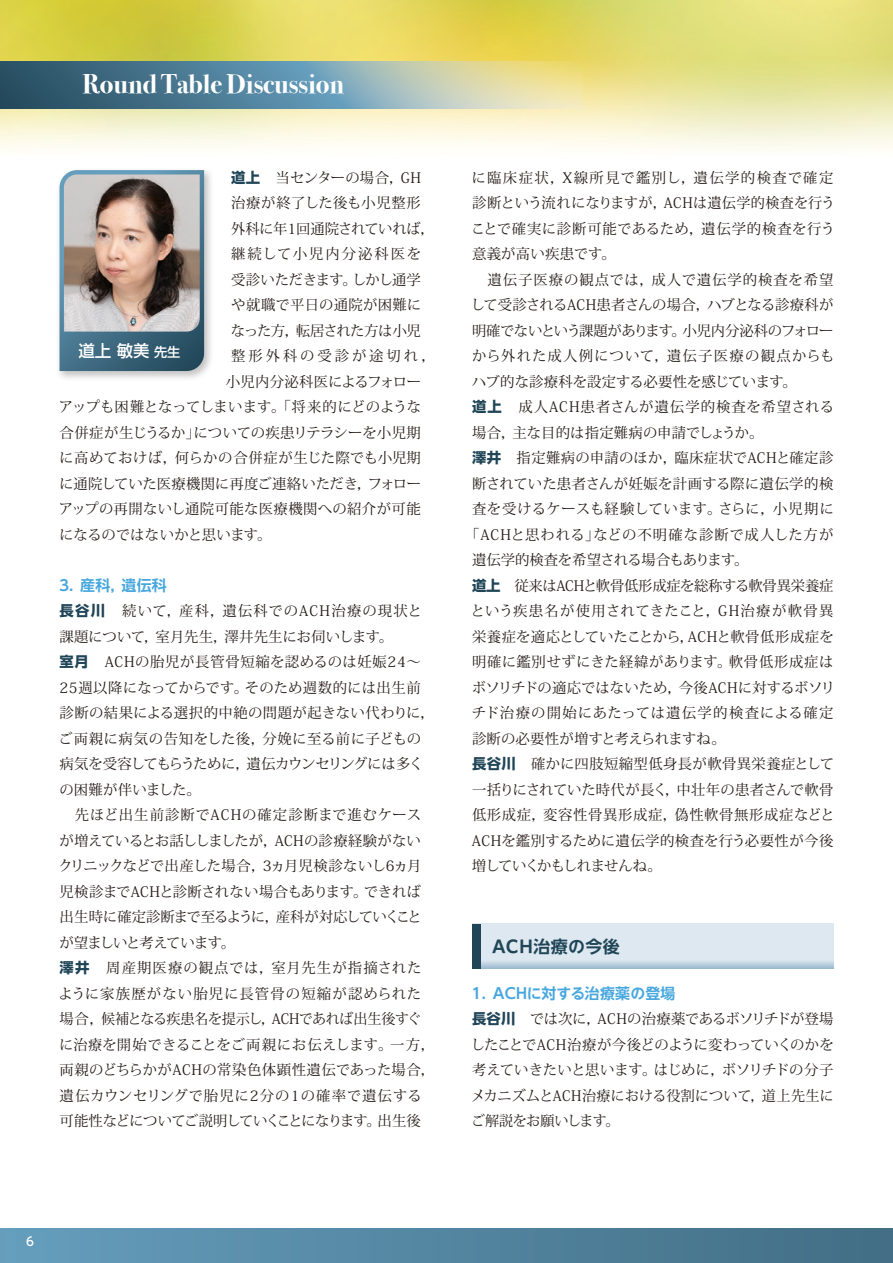
<style>
.page{position:relative;width:893px;height:1263px;background:#fff}
.page>*{position:absolute;margin:0;border:0;box-sizing:border-box;transform-origin:0 0}
.t1{font:700 27px "Bodoni Svty Two ITCTT";color:#fff}
.t2{font:700 16.95px "PUD Shin Go NT Pr 6 N De";letter-spacing:.025em;color:#1f4557}
.t3{font:500 16.5px "UD Shin Go NT Pr 6";color:#fff}
.t4{font:700 14.85px "UD Shin Go NT Pr 6 De";letter-spacing:.02em;color:#47a7de}
.t5{font:14.4px/25.5px "Koz Min Pr 6 N";letter-spacing:.015em;color:#231916}
.t6{font:14.4px "Koz Min Pr 6 N";letter-spacing:-.005em;color:#231916}
.t7{font:14.4px "Koz Min Pr 6 N";letter-spacing:.045em;color:#231916}
.t8{font:14.4px "Koz Min Pr 6 N";letter-spacing:.07em;color:#231916}
.t9{font:14.4px "Koz Min Pr 6 N";letter-spacing:.085em;color:#231916}
.t10{font:14.4px "Koz Min Pr 6 N";letter-spacing:-.015em;color:#231916}
.t11{font:14.4px "Koz Min Pr 6 N";letter-spacing:-.01em;color:#231916}
.t12{font:14.4px "Koz Min Pr 6 N";letter-spacing:-.035em;color:#231916}
.t13{font:14.4px "Koz Min Pr 6 N";letter-spacing:-.02em;color:#231916}
.t14{font:14.4px "Koz Min Pr 6 N";letter-spacing:-.04em;color:#231916}
.t15{font:14.4px "Koz Min Pr 6 N";letter-spacing:.065em;color:#231916}
.t16{font:14.4px "Koz Min Pr 6 N";letter-spacing:.095em;color:#231916}
.t17{font:14.4px "Koz Min Pr 6 N";letter-spacing:.04em;color:#231916}
.t18{font:14.4px "Koz Min Pr 6 N";letter-spacing:.1em;color:#231916}
.t19{font:14.4px "Koz Min Pr 6 N";letter-spacing:-.03em;color:#231916}
.t20{font:14.4px "Koz Min Pr 6 N";letter-spacing:-.05em;color:#231916}
.t21{font:14.4px "Koz Min Pr 6 N";letter-spacing:.035em;color:#231916}
.t22{font:14.4px "Koz Min Pr 6 N";letter-spacing:.14em;color:#231916}
.t23{font:14.4px "Koz Min Pr 6 N";letter-spacing:.205em;color:#231916}
.t24{font:500 12px "UD Shin Go NT Pr 6";color:#fff}
.s1{font-family:"UD Shin Go NT Pr 6";font-weight:700;color:#1f4557}
.s2{font-size:13.2px}
.s3{font-family:"UD Shin Go Pr 6 N";font-weight:700;color:#1f4557}
</style>
<div class="page">
<img style="left:0;top:0;width:893px;height:151px">
<div style="left:0;top:1229px;width:893px;height:34px;background:linear-gradient(to right,#659ebd,#426d84)"></div>
<svg style="left:0;top:62px;width:583px;height:46px;background:#7d9b9b"></svg>
<svg style="left:480px;top:924px;width:353px;height:45px;background:#d6e2ec"></svg>
<div style="left:472px;top:924px;width:8px;height:45px;background:#1f4557"></div>
<img style="left:59px;top:170px;width:152px;height:209px">
<svg style="left:60px;top:170px;width:144px;height:201px;background:#416c83"></svg>
<img style="left:64px;top:174px;width:136px;height:158px">
<h1 class="t1" style="left:83px;top:62px;width:263px">Round Table Discussion</h1>
<p class="t5" style="left:231px;top:165px;width:191px"><span class="s1">道上</span> 当センターの場合，GH</p>
<p class="t21" style="left:231px;top:195px;width:191px">治療が終了した後も小児整形</p>
<p class="t10" style="left:231px;top:220px;width:205px">外科に年1回通院されていれば，</p>
<p class="t22" style="left:231px;top:246px;width:192px">継続して小児内分泌科医を</p>
<p class="t12" style="left:231px;top:271px;width:191px">受診いただきます。しかし通学</p>
<p class="t5" style="left:231px;top:292px;width:192px">や就職で平日の通院が困難に</p>
<p class="t12" style="left:231px;top:322px;width:191px">なった方，転居された方は小児</p>
<p class="t23" style="left:231px;top:348px;width:206px">整形外科の受診が途切れ，</p>
<p class="t5" style="left:226px;top:369px;width:197px">小児内分泌科医によるフォロー</p>
<p class="t5" style="left:59px;top:394px;width:364px">アップも困難となってしまいます。「将来的にどのような</p>
<p class="t6" style="left:60px;top:424px;width:363px">合併症が生じうるか」についての疾患リテラシーを小児期</p>
<p class="t5" style="left:59px;top:445px;width:363px">に高めておけば，何らかの合併症が生じた際でも小児期</p>
<p class="t11" style="left:59px;top:475px;width:363px">に通院していた医療機関に再度ご連絡いただき，フォロー</p>
<p class="t5" style="left:59px;top:496px;width:363px">アップの再開ないし通院可能な医療機関への紹介が可能</p>
<p class="t11" style="left:59px;top:526px;width:214px">になるのではないかと思います。</p>
<p class="t4" style="left:57px;top:573px;width:111px">３．産科，遺伝科</p>
<p class="t5" style="left:58px;top:598px;width:379px"><span class="s1">長谷川</span> 続いて，産科，遺伝科でのACH治療の現状と課題について，室月先生，澤井先生にお伺いします。<br><span class="s1">室月</span> ACHの胎児が長管骨短縮を認めるのは妊娠24～<br>25週以降になってからです。そのため週数的には出生前診断の結果による選択的中絶の問題が起きない代わりに，ご両親に病気の告知をした後，分娩に至る前に子どもの病気を受容してもらうために，遺伝カウンセリングには多くの困難が伴いました。<br>　先ほど出生前診断でACHの確定診断まで進むケースが増えているとお話ししましたが，ACHの診療経験がないクリニックなどで出産した場合，3ヵ月児検診ないし6ヵ月児検診までACHと診断されない場合もあります。できれば出生時に確定診断まで至るように，産科が対応していくことが望ましいと考えています。<br><span class="s1">澤井</span> 周産期医療の観点では，室月先生が指摘されたように家族歴がない胎児に長管骨の短縮が認められた場合，候補となる疾患名を提示し，ACHであれば出生後すぐに治療を開始できることをご両親にお伝えします。一方，両親のどちらかがACHの常染色体顕性遺伝であった場合，遺伝カウンセリングで胎児に2分の1の確率で遺伝する可能性などについてご説明していくことになります。出生後</p>
<p class="t3" style="left:78px;top:338px;width:103px">道上 敏美 <span class="s2">先生</span></p>
<p class="t24" style="left:26px;top:1232px;width:9px">6</p>
<p class="t18" style="left:472px;top:169px;width:363px">に臨床症状，X線所見で鑑別し，遺伝学的検査で確定</p>
<p class="t5" style="left:472px;top:190px;width:365px">診断という流れになりますが，ACHは遺伝学的検査を行う</p>
<p class="t7" style="left:471px;top:220px;width:366px">ことで確実に診断可能であるため，遺伝学的検査を行う</p>
<p class="t5" style="left:472px;top:241px;width:145px">意義が高い疾患です。</p>
<p class="t8" style="left:472px;top:271px;width:363px">　遺伝子医療の観点では，成人で遺伝学的検査を希望</p>
<p class="t13" style="left:471px;top:297px;width:364px">して受診されるACH患者さんの場合，ハブとなる診療科が</p>
<p class="t14" style="left:472px;top:322px;width:363px">明確でないという課題があります。小児内分泌科のフォロー</p>
<p class="t9" style="left:472px;top:348px;width:364px">から外れた成人例について，遺伝子医療の観点からも</p>
<p class="t5" style="left:472px;top:369px;width:327px">ハブ的な診療科を設定する必要性を感じています。</p>
<p class="t8" style="left:472px;top:399px;width:364px"><span class="s1">道上</span> 成人ACH患者さんが遺伝学的検査を希望される</p>
<p class="t5" style="left:472px;top:420px;width:293px">場合，主な目的は指定難病の申請でしょうか。</p>
<p class="t5" style="left:472px;top:445px;width:363px"><span class="s1">澤井</span> 指定難病の申請のほか，臨床症状でACHと確定診</p>
<p class="t5" style="left:472px;top:471px;width:363px">断されていた患者さんが妊娠を計画する際に遺伝学的検</p>
<p class="t5" style="left:472px;top:496px;width:363px">査を受けるケースも経験しています。さらに，小児期に</p>
<p class="t15" style="left:465px;top:526px;width:370px">「ACHと思われる」などの不明確な診断で成人した方が</p>
<p class="t19" style="left:472px;top:552px;width:278px">遺伝学的検査を希望される場合もあります。</p>
<p class="t10" style="left:472px;top:577px;width:363px"><span class="s1">道上</span> 従来はACHと軟骨低形成症を総称する軟骨異栄養症</p>
<p class="t16" style="left:470px;top:603px;width:364px">という疾患名が使用されてきたこと，GH治療が軟骨異</p>
<p class="t5" style="left:472px;top:624px;width:363px">栄養症を適応としていたことから，ACHと軟骨低形成症を</p>
<p class="t17" style="left:472px;top:654px;width:363px">明確に鑑別せずにきた経緯があります。軟骨低形成症は</p>
<p class="t6" style="left:472px;top:679px;width:365px">ボソリチドの適応ではないため，今後ACHに対するボソリ</p>
<p class="t9" style="left:472px;top:705px;width:363px">チド治療の開始にあたっては遺伝学的検査による確定</p>
<p class="t5" style="left:472px;top:726px;width:255px">診断の必要性が増すと考えられますね。</p>
<p class="t5" style="left:472px;top:751px;width:363px"><span class="s3">長谷川</span>　確かに四肢短縮型低身長が軟骨異栄養症として</p>
<p class="t6" style="left:472px;top:781px;width:363px">一括りにされていた時代が長く，中壮年の患者さんで軟骨</p>
<p class="t7" style="left:472px;top:807px;width:364px">低形成症，変容性骨異形成症，偽性軟骨無形成症などと</p>
<p class="t5" style="left:472px;top:828px;width:363px">ACHを鑑別するために遺伝学的検査を行う必要性が今後</p>
<p class="t20" style="left:472px;top:858px;width:191px">増していくかもしれませんね。</p>
<p class="t2" style="left:492px;top:937px;width:129px">ACH治療の今後</p>
<p class="t4" style="left:469px;top:981px;width:208px">１．ACHに対する治療薬の登場</p>
<p class="t5" style="left:471px;top:1006px;width:365px;text-align:justify"><span class="s1">長谷川</span> では次に，ACHの治療薬であるボソリチドが登場したことでACH治療が今後どのように変わっていくのかを考えていきたいと思います。はじめに，ボソリチドの分子メカニズムとACH治療における役割について，道上先生にご解説をお願いします。</p>
</div>
